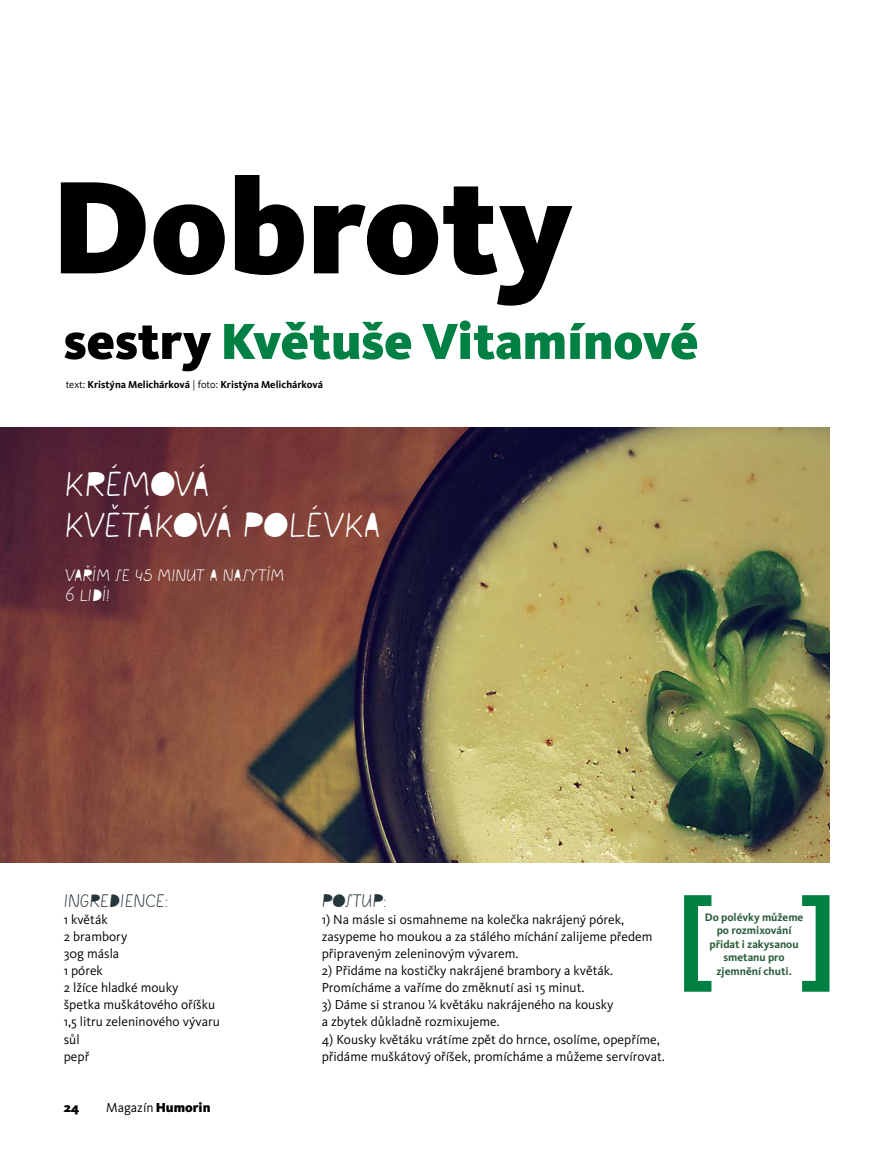
<style>
.page{position:relative;width:893px;height:1149px;background:#fff}
.page>*{position:absolute;margin:0;border:0;box-sizing:border-box;transform-origin:0 0}
.t1{font:900 136.5px "Kievit Pro";color:#000}
.t2{font:700 109.5px "Kievit Pro";color:#008143}
.t3{font:900 52.5px "Kievit Pro";color:#008143}
.t4{font:34.5px/41.4px "Snow Cone Pro Closed";color:#fff}
.t5{font:18px "Snow Cone Pro Closed";color:#25373c}
.t6{font:16.5px/19.8px "Snow Cone Pro Closed";color:#fff}
.t7{font:13.5px/17.1px "Kievit Pro";color:#000}
.t8{font:900 13.5px "Kievit Pro";color:#000}
.t9{font:700 11.25px/13.5px "Kievit Pro";color:#2d5e3e;text-align:center}
.t10{font:700 10.5px "Kievit Pro";color:#000}
.s1{color:#000}
.s2{font-weight:400}
.s3{font-weight:900}
</style>
<div class="page">
<img style="left:0;top:427px;width:829px;height:435px">
<h1 class="t1" style="left:51px;top:145px;width:524px">Dobroty</h1>
<h3 class="t3" style="left:64px;top:309px;width:636px"><span class="s1">sestry</span> Květuše Vitamínové</h3>
<p class="t10" style="left:66px;top:378px;width:259px"><span class="s2">text:</span> Kristýna Melichárková <span class="s2">| foto:</span> Kristýna Melichárková</p>
<h3 class="t4" style="left:65px;top:465px;width:22px">KRÉMOVÁ<br>KVĚTÁKOVÁ</h3>
<h3 class="t4" style="left:242px;top:506px;width:21px">POLÉVKA</h3>
<p class="t6" style="left:65px;top:566px;width:221px">Vařím se 45 minut a nasytím<br>6 lidí!</p>
<h3 class="t5" style="left:64px;top:888px;width:10px">INGREDIEN</h3>
<h3 class="t5" style="left:145px;top:888px;width:24px">CE:</h3>
<p class="t7" style="left:64px;top:910px;width:158px">1 květák<br>2 brambory<br>30g másla<br>1 pórek<br>2 lžíce hladké mouky<br>špetka muškátového oříšku<br>1,5 litru zeleninového vývaru sůl<br>pepř</p>
<p class="t8" style="left:64px;top:1098px;width:17px">24</p>
<p class="t7" style="left:106px;top:1098px;width:106px">Magazín <span class="s3">Humorin</span></p>
<h3 class="t5" style="left:322px;top:888px;width:12px">POSTUP</h3>
<h3 class="t5" style="left:383px;top:888px;width:5px">:</h3>
<p class="t7" style="left:322px;top:910px;width:332px">1) Na másle si osmahneme na kolečka nakrájený pórek, zasypeme ho moukou a za stálého míchání zalijeme předem připraveným zeleninovým vývarem.</p>
<p class="t7" style="left:322px;top:961px;width:293px">2) Přidáme na kostičky nakrájené brambory a květák.<br>Promícháme a vaříme do změknutí asi 15 minut.</p>
<p class="t7" style="left:322px;top:995px;width:293px">3) Dáme si stranou ¼ květáku nakrájeného na kousky a zbytek důkladně rozmixujeme.</p>
<p class="t7" style="left:322px;top:1030px;width:345px">4) Kousky květáku vrátíme zpět do hrnce, osolíme, opepříme, přidáme muškátový oříšek, promícháme a můžeme servírovat.</p>
<h2 class="t2" style="left:677px;top:877px;width:161px">[ ]</h2>
<p class="t9" style="left:705px;top:910px;width:100px">Do polévky můžeme po rozmixování přidat i zakysanou smetanu pro zjemnění chuti.</p>
</div>
